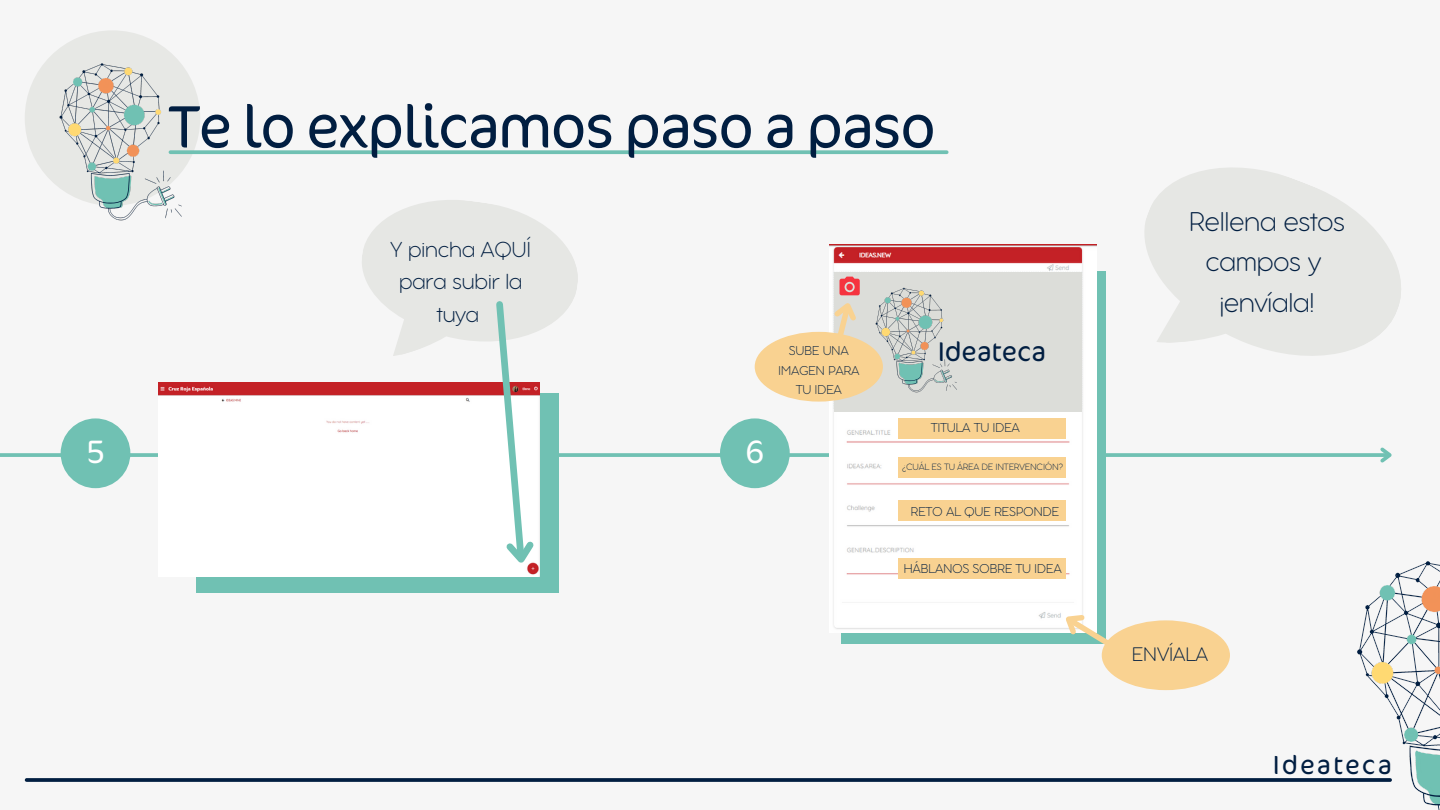
<style>
.page{position:relative;width:1440px;height:810px;background:#f6f6f6}
.page>*{position:absolute;margin:0;border:0;box-sizing:border-box;transform-origin:0 0}
.t1{font:300 60.4px "Cocon";letter-spacing:-.025em;color:#011e41}
.t2{font:300 32.8px "Cocon";color:#fff}
.t3{font:300 expanded 29.5px/40.7px "Aristotelica Pro Tx";letter-spacing:-.03em;color:#011e41;text-align:center}
.t4{font:300 27.4px "Cocon";color:#011e41}
.t5{font:300 26.5px "Cocon";letter-spacing:.075em;color:#011e41}
.t6{font:300 expanded 23.7px/32.7px "Aristotelica Pro Tx";letter-spacing:-.03em;color:#011e41;text-align:center}
.t7{font:300 expanded 21.3px "Aristotelica Pro Tx";letter-spacing:-.03em;color:#011e41}
.t8{font:300 expanded 14px/19.3px "Aristotelica Pro Tx";letter-spacing:-.03em;color:#011e41;text-align:center}
.t9{font:300 expanded 9.9px "Aristotelica Pro Tx";letter-spacing:-.03em;color:#011e41}
</style>
<div class="page">
<svg style="left:27px;top:778px;width:1306px;height:4px;background:#0f2b4c"></svg>
<div style="left:25px;top:30px;width:175px;height:176px;background:#e7e8e5;border-radius:50%"></div>
<svg style="left:209px;top:150px;width:738px;height:4px;background:#7bc5b8"></svg>
<img style="left:56px;top:50px;width:153px;height:171px">
<img style="left:1333px;top:561px;width:107px;height:249px">
<svg style="left:0;top:453px;width:1377px;height:4px;background:#77c3b6"></svg>
<svg style="left:1377px;top:447px;width:15px;height:16px"></svg>
<div style="left:61px;top:418px;width:69px;height:70px;background:#70c1b3;border-radius:50%"></div>
<div style="left:196px;top:394px;width:363px;height:199px;background:#70c1b3"></div>
<div style="left:720px;top:418px;width:70px;height:70px;background:#70c1b3;border-radius:50%"></div>
<div style="left:158px;top:383px;width:382px;height:193px;background:#fff"></div>
<svg style="left:349px;top:200px;width:238px;height:372px"></svg>
<svg style="left:1144px;top:168px;width:257px;height:188px;fill:#e6e7e4"></svg>
<div style="left:841px;top:271px;width:265px;height:372px;background:#70c1b3"></div>
<img style="left:829px;top:245px;width:267px;height:387px">
<div style="left:834px;top:272px;width:248px;height:140px;background:#dcddd9"></div>
<img style="left:866px;top:287px;width:91px;height:106px">
<div style="left:1102px;top:620px;width:128px;height:70px;background:#f9d291;border-radius:50%"></div>
<svg style="left:1053px;top:601px;width:70px;height:55px"></svg>
<div style="left:755px;top:332px;width:128px;height:70px;background:#f9d291;border-radius:50%"></div>
<svg style="left:828px;top:277px;width:37px;height:66px"></svg>
<div style="left:898px;top:418px;width:168px;height:21px;background:#f9d291"></div>
<div style="left:898px;top:457px;width:168px;height:21px;background:#f9d291"></div>
<div style="left:898px;top:500px;width:168px;height:21px;background:#f9d291"></div>
<div style="left:898px;top:558px;width:168px;height:21px;background:#f9d291"></div>
<p class="t1" style="left:169px;top:100px;width:769px">Te lo explicamos paso a paso</p>
<p class="t6" style="left:390px;top:235px;width:143px">Y pincha AQUÍ para subir la tuya</p>
<p class="t8" style="left:778px;top:342px;width:83px">SUBE UNA<br>IMAGEN PARA<br>TU IDEA</p>
<p class="t2" style="left:86px;top:437px;width:20px">5</p>
<p class="t2" style="left:745px;top:437px;width:20px">6</p>
<p class="t4" style="left:938px;top:339px;width:110px">Ideateca</p>
<p class="t8" style="left:931px;top:419px;width:91px">TITULA TU IDEA</p>
<p class="t9" style="left:902px;top:463px;width:163px">¿CUÁL ES TU ÁREA DE INTERVENCIÓN?</p>
<p class="t8" style="left:911px;top:503px;width:150px">RETO AL QUE RESPONDE</p>
<p class="t8" style="left:903px;top:560px;width:160px">HÁBLANOS SOBRE TU IDEA</p>
<p class="t3" style="left:1189px;top:203px;width:158px">Rellena estos campos y</p>
<p class="t3" style="left:1219px;top:285px;width:97px">¡envíala!</p>
<p class="t7" style="left:1131px;top:647px;width:78px">ENVÍALA</p>
<p class="t5" style="left:1273px;top:753px;width:121px">Ideateca</p>
</div>
